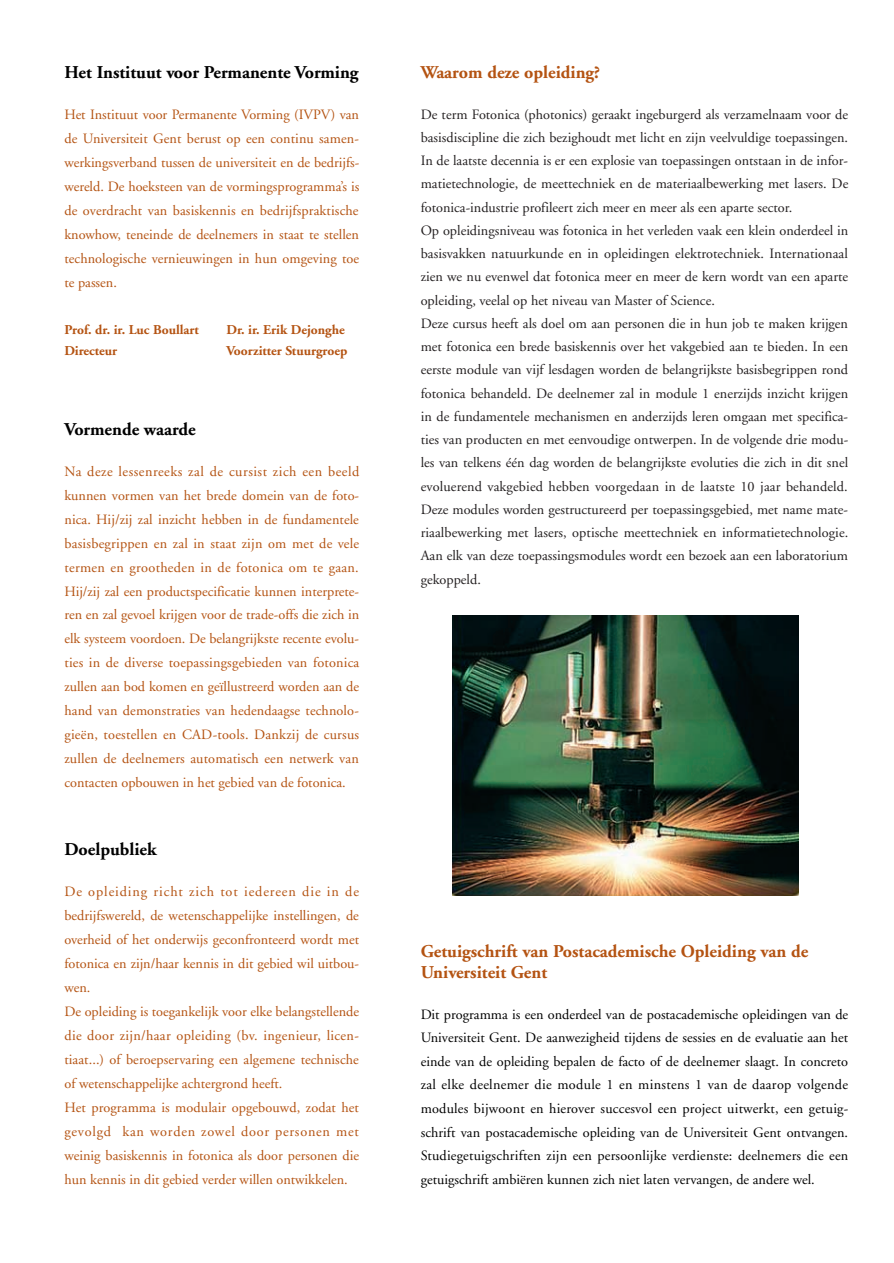
<style>
.page{position:relative;width:894px;height:1263px;background:#fff}
.page>*{position:absolute;margin:0;border:0;box-sizing:border-box;transform-origin:0 0}
.t1{font:700 18px/21px "Adobe Garamond";color:#b45312}
.t2{font:700 18px "Adobe Garamond";color:#000}
.t3{font:14.25px/24px "Adobe Garamond";color:#b45312;text-align:justify}
.t4{font:14.25px/23.2px "Adobe Garamond";color:#231f20}
.t5{font:14.25px/23.5px "Adobe Garamond";color:#000;text-align:justify}
.t6{font:700 13.5px "Adobe Garamond";color:#b45312}
</style>
<div class="page">
<img style="left:453px;top:615px;width:345px;height:280px">
<p class="t2" style="left:64px;top:65px;width:296px">Het Instituut voor Permanente Vorming</p>
<p class="t3" style="left:64px;top:104px;width:296px">Het Instituut voor Permanente Vorming (IVPV) van de Universiteit Gent berust op een continu samen&shy;werkingsverband tussen de universiteit en de bedrijfs&shy;wereld. De hoeksteen van de vormingsprogramma’s is de overdracht van basiskennis en bedrijfspraktische knowhow, teneinde de deelnemers in staat te stellen technologische vernieuwingen in hun omgeving toe te passen.</p>
<p class="t6" style="left:64px;top:324px;width:136px">Prof. dr. ir. Luc Boullart</p>
<p class="t6" style="left:226px;top:324px;width:120px">Dr. ir. Erik Dejonghe</p>
<p class="t6" style="left:64px;top:345px;width:54px">Directeur</p>
<p class="t6" style="left:226px;top:345px;width:122px">Voorzitter Stuurgroep</p>
<p class="t2" style="left:64px;top:422px;width:133px">Vormende waarde</p>
<p class="t3" style="left:64px;top:460px;width:296px">Na deze lessenreeks zal de cursist zich een beeld kunnen vormen van het brede domein van de foto&shy;nica. Hij/zij zal inzicht hebben in de fundamentele basisbegrippen en zal in staat zijn om met de vele termen en grootheden in de fotonica om te gaan.<br>Hij/zij zal een productspecificatie kunnen interprete&shy;ren en zal gevoel krijgen voor de trade-offs die zich in elk systeem voordoen. De belangrijkste recente evolu&shy;ties in de diverse toepassingsgebieden van fotonica zullen aan bod komen en geïllustreerd worden aan de hand van demonstraties van hedendaagse technolo&shy;gieën, toestellen en CAD-tools. Dankzij de cursus zullen de deelnemers automatisch een netwerk van contacten opbouwen in het gebied van de fotonica.</p>
<p class="t2" style="left:64px;top:842px;width:94px">Doelpubliek</p>
<p class="t3" style="left:64px;top:881px;width:296px;text-align:left">De opleiding richt zich tot iedereen die in de bedrijfswereld, de wetenschappelijke instellingen, de overheid of het onderwijs geconfronteerd wordt met fotonica en zijn/haar kennis in dit gebied wil uitbou&shy;wen.<br>De opleiding is toegankelijk voor elke belangstellende die door zijn/haar opleiding (bv. ingenieur, licen&shy;tiaat...) of beroepservaring een algemene technische of wetenschappelijke achtergrond heeft.<br>Het programma is modulair opgebouwd, zodat het gevolgd kan worden zowel door personen met weinig basiskennis in fotonica als door personen die hun kennis in dit gebied verder willen ontwikkelen.</p>
<p class="t1" style="left:421px;top:64px;width:181px">Waarom deze opleiding?</p>
<p class="t4" style="left:421px;top:104px;width:429px">De term Fotonica (photonics) geraakt ingeburgerd als verzamelnaam voor de basisdiscipline die zich bezighoudt met licht en zijn veelvuldige toepassingen.<br>In de laatste decennia is er een explosie van toepassingen ontstaan in de infor&shy;matietechnologie, de meettechniek en de materiaalbewerking met lasers. De fotonica-industrie profileert zich meer en meer als een aparte sector.<br>Op opleidingsniveau was fotonica in het verleden vaak een klein onderdeel in basisvakken natuurkunde en in opleidingen elektrotechniek. Internationaal zien we nu evenwel dat fotonica meer en meer de kern wordt van een aparte opleiding, veelal op het niveau van Master of Science.<br>Deze cursus heeft als doel om aan personen die in hun job te maken krijgen met fotonica een brede basiskennis over het vakgebied aan te bieden. In een eerste module van vijf lesdagen worden de belangrijkste basisbegrippen rond fotonica behandeld. De deelnemer zal in module 1 enerzijds inzicht krijgen in de fundamentele mechanismen en anderzijds leren omgaan met specifica&shy;ties van producten en met eenvoudige ontwerpen. In de volgende drie modu&shy;les van telkens één dag worden de belangrijkste evoluties die zich in dit snel evoluerend vakgebied hebben voorgedaan in de laatste 10 jaar behandeld.<br>Deze modules worden gestructureerd per toepassingsgebied, met name mate&shy;riaalbewerking met lasers, optische meettechniek en informatietechnologie.<br>Aan elk van deze toepassingsmodules wordt een bezoek aan een laboratorium gekoppeld.</p>
<p class="t1" style="left:421px;top:943px;width:389px">Getuigschrift van Postacademische Opleiding van de<br>Universiteit Gent</p>
<p class="t5" style="left:421px;top:1004px;width:429px">Dit programma is een onderdeel van de postacademische opleidingen van de Universiteit Gent. De aanwezigheid tijdens de sessies en de evaluatie aan het einde van de opleiding bepalen de facto of de deelnemer slaagt. In concreto zal elke deelnemer die module 1 en minstens 1 van de daarop volgende modules bijwoont en hierover succesvol een project uitwerkt, een getuig&shy;schrift van postacademische opleiding van de Universiteit Gent ontvangen.<br>Studiegetuigschriften zijn een persoonlijke verdienste: deelnemers die een getuigschrift ambiëren kunnen zich niet laten vervangen, de andere wel.</p>
</div>
